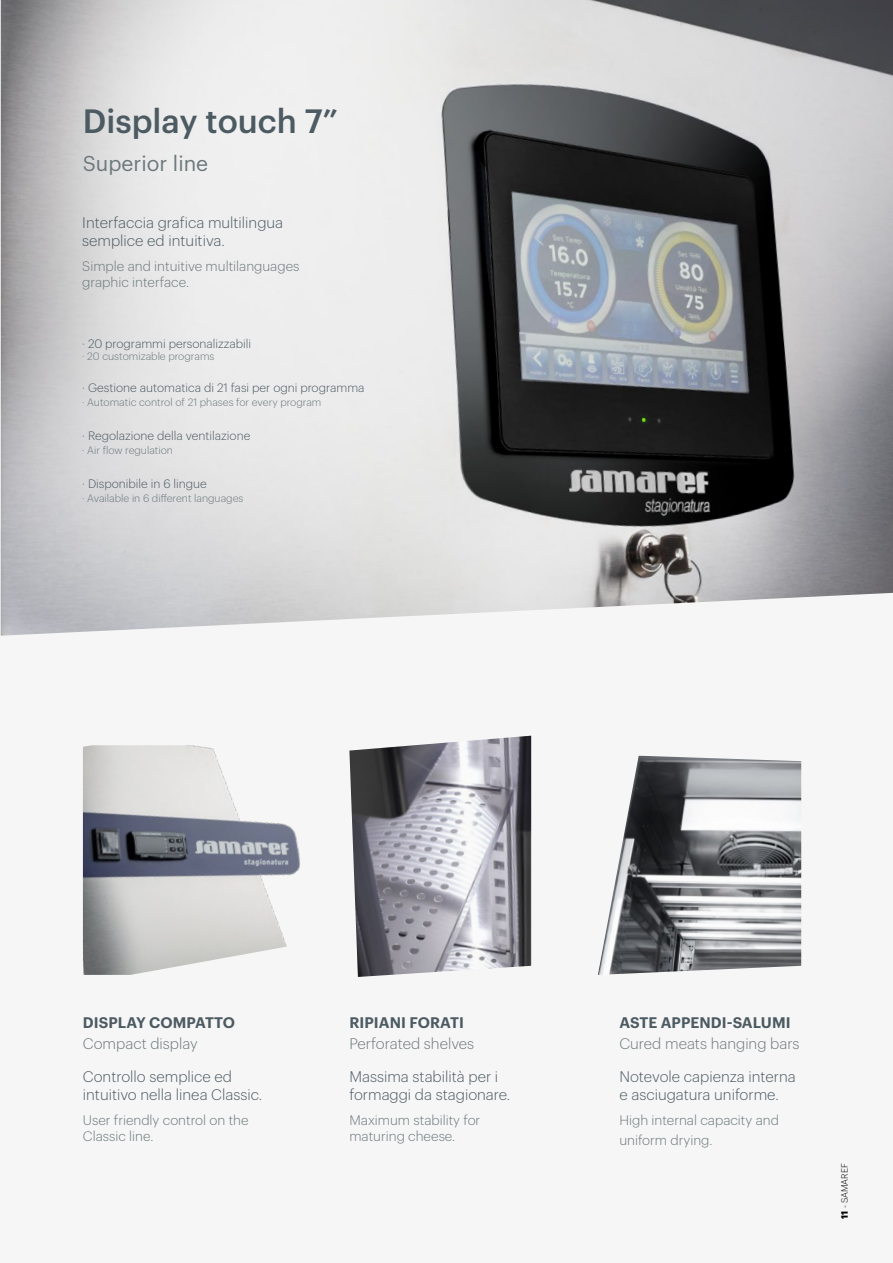
<style>
.page{position:relative;width:893px;height:1263px;background:#fff}
.page>*{position:absolute;margin:0;border:0;box-sizing:border-box;transform-origin:0 0}
.t1{font:500 33px "Graphik";color:#4c5a62}
.t2{font:21px "Graphik";color:#6c787c}
.t3{font:300 15px/18px "Graphik";color:#4c5a62}
.t4{font:300 15px "Graphik";color:#6c787c}
.t5{font:600 15px "Graphik";letter-spacing:.005em;color:#4c5a62}
.t6{font:300 13.5px/16.2px "Graphik";color:#6c787c}
.t7{font:300 12px "Graphik";color:#4c5a62}
.t8{font:300 10.5px "Graphik";color:#6c787c}
.t9{font:300 9px "Graphik";color:#000}
.s1{font-weight:700}
</style>
<div class="page">
<div style="left:1px;top:529px;width:892px;height:734px;background:#f6f6f6"></div>
<svg style="left:0;top:43px;width:1px;height:593px"></svg>
<img style="left:598px;top:756px;width:203px;height:219px">
<img style="left:83px;top:745px;width:218px;height:230px">
<img style="left:1px;top:0;width:892px;height:636px">
<img style="left:349px;top:736px;width:182px;height:241px">
<h1 class="t1" style="left:83px;top:96px;width:257px">Display touch 7”</h1>
<h2 class="t2" style="left:83px;top:147px;width:127px">Superior line</h2>
<p class="t3" style="left:82px;top:212px;width:202px">Interfaccia grafica multilingua semplice ed intuitiva.</p>
<p class="t6" style="left:82px;top:257px;width:219px">Simple and intuitive multilanguages graphic interface.</p>
<p class="t7" style="left:82px;top:335px;width:170px">· 20 programmi personalizzabili</p>
<p class="t8" style="left:82px;top:349px;width:134px">· 20 customizable programs</p>
<p class="t7" style="left:82px;top:378px;width:284px">· Gestione automatica di 21 fasi per ogni programma</p>
<p class="t8" style="left:82px;top:395px;width:241px">· Automatic control of 21 phases for every program</p>
<p class="t7" style="left:82px;top:426px;width:170px">· Regolazione della ventilazione</p>
<p class="t8" style="left:82px;top:443px;width:92px">· Air flow regulation</p>
<p class="t7" style="left:82px;top:475px;width:126px">· Disponibile in 6 lingue</p>
<p class="t8" style="left:82px;top:491px;width:163px">· Available in 6 different languages</p>
<p class="t5" style="left:83px;top:1011px;width:154px">DISPLAY COMPATTO</p>
<p class="t4" style="left:83px;top:1032px;width:116px">Compact display</p>
<p class="t3" style="left:83px;top:1066px;width:181px">Controllo semplice ed intuitivo nella linea Classic.</p>
<p class="t6" style="left:83px;top:1111px;width:167px">User friendly control on the<br>Classic line.</p>
<p class="t5" style="left:349px;top:1011px;width:116px">RIPIANI FORATI</p>
<p class="t4" style="left:349px;top:1032px;width:126px">Perforated shelves</p>
<p class="t3" style="left:349px;top:1066px;width:163px">Massima stabilità per i formaggi da stagionare.</p>
<p class="t6" style="left:349px;top:1111px;width:132px">Maximum stability for maturing cheese.</p>
<p class="t5" style="left:619px;top:1011px;width:173px">ASTE APPENDI-SALUMI</p>
<p class="t4" style="left:619px;top:1032px;width:182px">Cured meats hanging bars</p>
<p class="t3" style="left:619px;top:1066px;width:178px">Notevole capienza interna e asciugatura uniforme.</p>
<p class="t6" style="left:619px;top:1109px;width:161px;line-height:19.8px">High internal capacity and uniform drying.</p>
<p class="t9" style="left:838px;top:1219px;width:57px;rotate:-90deg"><span class="s1">11</span> - SAMAREF</p>
</div>
